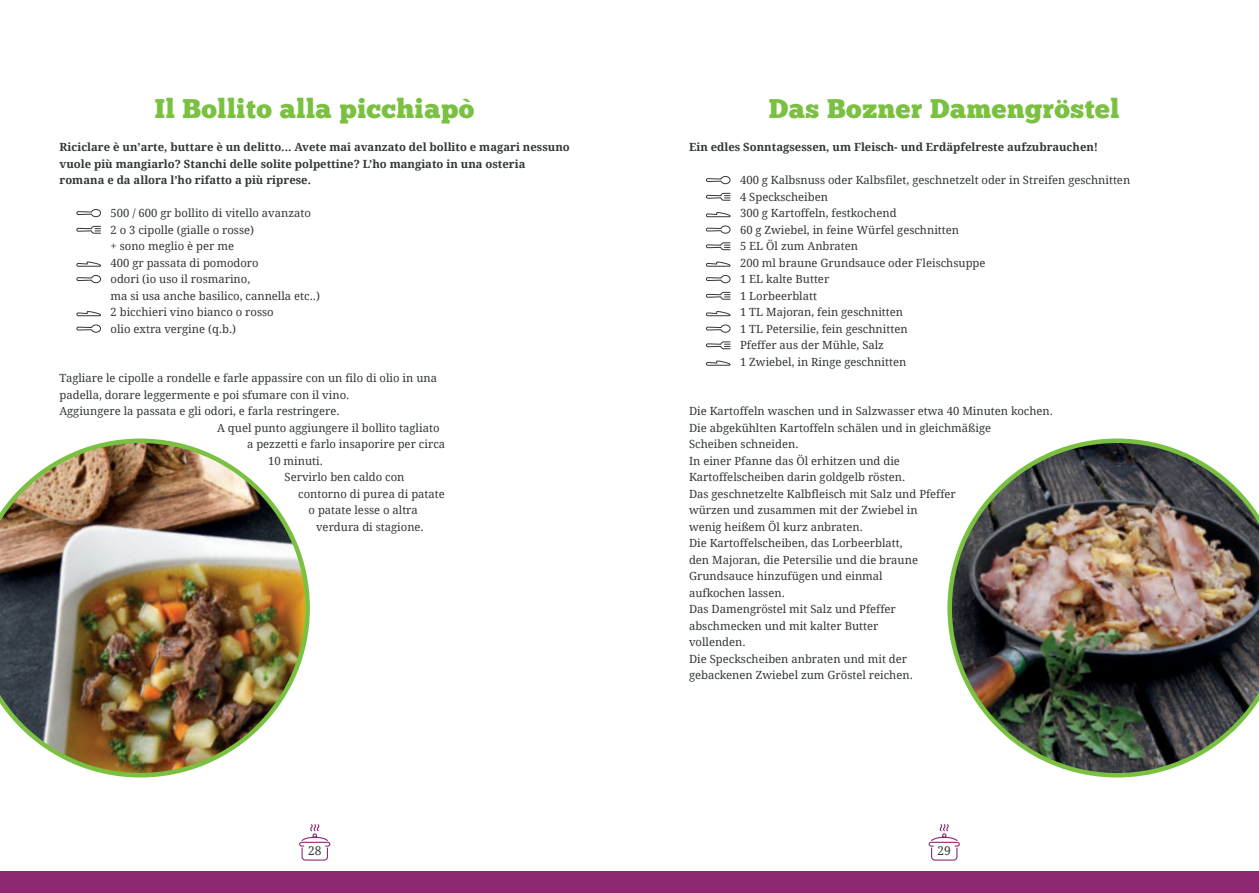
<style>
.page{position:relative;width:1259px;height:893px;background:#fff}
.page>*{position:absolute;margin:0;border:0;box-sizing:border-box;transform-origin:0 0}
.t1{font:27px "Chunk Five";letter-spacing:.02em;color:#7ac142}
.t2{font:12px "Droid Serif";color:#333738}
.t3{font:11.25px/16.5px "Droid Serif";color:#333738}
.t4{font:700 11.25px/16.5px "Droid Serif";color:#333738}
</style>
<div class="page">
<div style="left:0;top:872px;width:1259px;height:21px;background:#8e2871"></div>
<svg style="left:299px;top:824px;width:32px;height:37px"></svg>
<svg style="left:928px;top:824px;width:32px;height:37px"></svg>
<svg style="left:706px;top:176px;width:25px;height:8px"></svg>
<svg style="left:705px;top:193px;width:26px;height:8px"></svg>
<svg style="left:705px;top:212px;width:26px;height:5px"></svg>
<svg style="left:705px;top:225px;width:26px;height:9px"></svg>
<svg style="left:705px;top:242px;width:26px;height:8px"></svg>
<svg style="left:705px;top:261px;width:26px;height:6px"></svg>
<svg style="left:706px;top:275px;width:25px;height:8px"></svg>
<svg style="left:705px;top:292px;width:26px;height:8px"></svg>
<svg style="left:705px;top:311px;width:26px;height:5px"></svg>
<svg style="left:705px;top:324px;width:26px;height:9px"></svg>
<svg style="left:705px;top:341px;width:26px;height:8px"></svg>
<svg style="left:705px;top:360px;width:26px;height:6px"></svg>
<svg style="left:76px;top:209px;width:25px;height:8px"></svg>
<svg style="left:76px;top:226px;width:25px;height:8px"></svg>
<svg style="left:76px;top:261px;width:25px;height:6px"></svg>
<svg style="left:76px;top:275px;width:25px;height:8px"></svg>
<svg style="left:76px;top:311px;width:25px;height:5px"></svg>
<svg style="left:76px;top:324px;width:25px;height:9px"></svg>
<img style="left:0;top:438px;width:310px;height:339px">
<img style="left:947px;top:438px;width:312px;height:339px">
<h1 class="t1" style="left:155px;top:96px;width:321px">Il Bollito alla picchiapò</h1>
<p class="t4" style="left:60px;top:140px;width:512px">Riciclare è un’arte, buttare è un delitto... Avete mai avanzato del bollito e magari nessuno vuole più mangiarlo? Stanchi delle solite polpettine? L’ho mangiato in una osteria romana e da allora l’ho rifatto a più riprese.</p>
<p class="t3" style="left:111px;top:206px;width:211px">500 / 600 gr bollito di vitello avanzato<br>2 o 3 cipolle (gialle o rosse)<br>+ sono meglio è per me<br>400 gr passata di pomodoro<br>odori (io uso il rosmarino,<br>ma si usa anche basilico, cannella etc..)<br>2 bicchieri vino bianco o rosso<br>olio extra vergine (q.b.)</p>
<p class="t3" style="left:60px;top:371px;width:379px">Tagliare le cipolle a rondelle e farle appassire con un filo di olio in una</p>
<p class="t3" style="left:60px;top:387px;width:291px">padella, dorare leggermente e poi sfumare con il vino.</p>
<p class="t3" style="left:60px;top:404px;width:281px">Aggiungere la passata e gli odori, e farla restringere.</p>
<p class="t3" style="left:217px;top:420px;width:224px">A quel punto aggiungere il bollito tagliato</p>
<p class="t3" style="left:247px;top:437px;width:200px">a pezzetti e farlo insaporire per circa</p>
<p class="t3" style="left:268px;top:453px;width:56px">10 minuti.</p>
<p class="t3" style="left:285px;top:470px;width:121px">Servirlo ben caldo con</p>
<p class="t3" style="left:298px;top:486px;width:148px">contorno di purea di patate</p>
<p class="t3" style="left:309px;top:503px;width:111px">o patate lesse o altra</p>
<p class="t3" style="left:316px;top:519px;width:109px">verdura di stagione.</p>
<h1 class="t1" style="left:769px;top:96px;width:352px">Das Bozner Damengröstel</h1>
<p class="t4" style="left:689px;top:140px;width:411px">Ein edles Sonntagsessen, um Fleisch- und Erdäpfelreste aufzubrauchen!</p>
<p class="t3" style="left:740px;top:173px;width:392px">400 g Kalbsnuss oder Kalbsfilet, geschnetzelt oder in Streifen geschnitten<br>4 Speckscheiben<br>300 g Kartoffeln, festkochend<br>60 g Zwiebel, in feine Würfel geschnitten<br>5 EL Öl zum Anbraten<br>200 ml braune Grundsauce oder Fleischsuppe<br>1 EL kalte Butter<br>1 Lorbeerblatt<br>1 TL Majoran, fein geschnitten<br>1 TL Petersilie, fein geschnitten<br>Pfeffer aus der Mühle, Salz<br>1 Zwiebel, in Ringe geschnitten</p>
<p class="t3" style="left:689px;top:404px;width:365px">Die Kartoffeln waschen und in Salzwasser etwa 40 Minuten kochen.<br>Die abgekühlten Kartoffeln schälen und in gleichmäßige<br>Scheiben schneiden.<br>In einer Pfanne das Öl erhitzen und die<br>Kartoffelscheiben darin goldgelb rösten.<br>Das geschnetzelte Kalbfleisch mit Salz und Pfeffer<br>würzen und zusammen mit der Zwiebel in<br>wenig heißem Öl kurz anbraten.<br>Die Kartoffelscheiben, das Lorbeerblatt,<br>den Majoran, die Petersilie und die braune<br>Grundsauce hinzufügen und einmal<br>aufkochen lassen.<br>Das Damengröstel mit Salz und Pfeffer<br>abschmecken und mit kalter Butter<br>vollenden.<br>Die Speckscheiben anbraten und mit der<br>gebackenen Zwiebel zum Gröstel reichen.</p>
<p class="t2" style="left:308px;top:846px;width:15px">28</p>
<p class="t2" style="left:937px;top:846px;width:15px">29</p>
</div>
